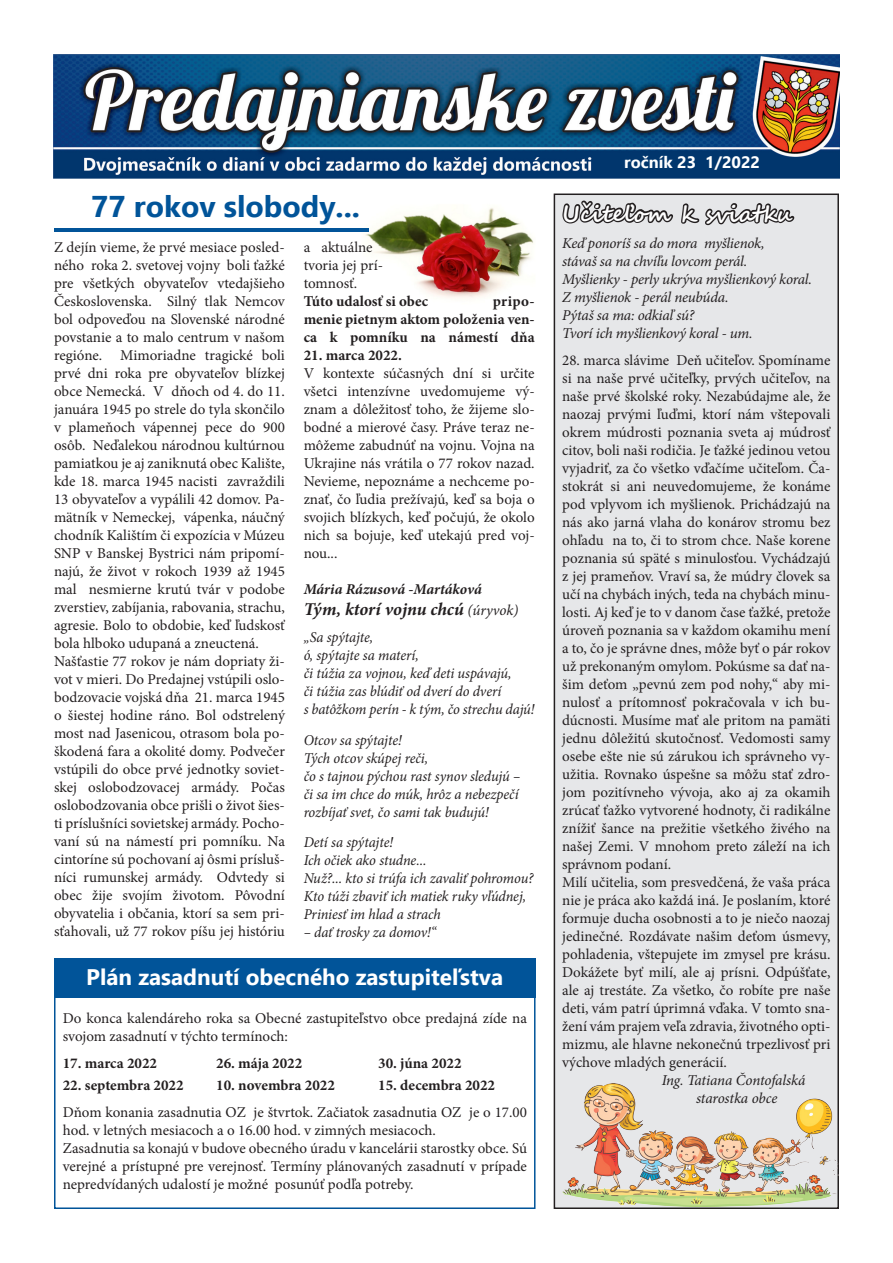
<style>
.page{position:relative;width:893px;height:1263px;background:#fff}
.page>*{position:absolute;margin:0;border:0;box-sizing:border-box;transform-origin:0 0}
.Heading_1{font:700 30px "Ebrima";color:#015499}
.Heading_1-2{font:700 22.5px "Ebrima";color:#fff}
.Normálny{font:700 22.5px "Segoe Script";color:#fff}
.Normálny-2{font:italic 700 18px "Minion Pro";letter-spacing:-.005em;color:#231f20}
.Heading_1-3{font:700 16.5px "Ebrima";color:#fff}
.Normálny-3{font:15px/18px "Minion Pro";color:#231f20;text-align:justify}
.Normálny-4{font:italic 15px "Minion Pro";letter-spacing:-.01em;color:#231f20;scale:.96 1}
.Normálny-5{font:italic 15px "Minion Pro";letter-spacing:-.01em;color:#231f20}
.Normálny-6{font:700 15px/18px "Minion Pro";color:#231f20;text-align:justify}
.Normálny-7{font:italic 700 15px "Minion Pro";color:#231f20}
.s1{font-weight:400;font-size:15px}
</style>
<div class="page">
<img style="left:365px;top:207px;width:169px;height:92px">
<div style="left:554px;top:194px;width:284px;height:1014px;background:#e6e7e9"></div>
<div style="left:554px;top:194px;width:285px;height:1015px;border:2px solid #231f20"></div>
<img style="left:53px;top:54px;width:787px;height:124px">
<hr style="left:55px;top:228px;width:314px;height:4px;background:#015499">
<div style="left:54px;top:958px;width:481px;height:251px;border:2px solid #015499"></div>
<svg style="left:561px;top:177px;width:236px;height:49px"></svg>
<div style="left:54px;top:958px;width:481px;height:39px;background:#015499"></div>
<img style="left:562px;top:1083px;width:277px;height:123px">
<p class="Heading_1" style="left:91px;top:184px;width:270px">77 rokov slobody...</p>
<p class="Normálny-3" style="left:54px;top:238px;width:232px">Z dejín vieme, že prvé mesiace posled&shy;ného roka 2. svetovej vojny boli ťažké pre všetkých obyvateľov vtedajšieho Československa. Silný tlak Nemcov bol odpoveďou na Slovenské národné povstanie a to malo centrum v našom regióne. Mimoriadne tragické boli prvé dni roka pre obyvateľov blízkej obce Nemecká. V dňoch od 4. do 11. januára 1945 po strele do tyla skončilo v plameňoch vápennej pece do 900 osôb. Neďalekou národnou kultúrnou pamiatkou je aj zaniknutá obec Kalište, kde 18. marca 1945 nacisti zavraždili 13 obyvateľov a vypálili 42 domov. Pa&shy;mätník v Nemeckej, vápenka, náučný chodník Kalištím či expozícia v Múzeu SNP v Banskej Bystrici nám pripomí&shy;najú, že život v rokoch 1939 až 1945 mal nesmierne krutú tvár v podobe zverstiev, zabíjania, rabovania, strachu, agresie. Bolo to obdobie, keď ľudskosť bola hlboko udupaná a zneuctená.</p>
<p class="Normálny-3" style="left:54px;top:652px;width:232px">Našťastie 77 rokov je nám dopriaty ži&shy;vot v mieri. Do Predajnej vstúpili oslo&shy;bodzovacie vojská dňa 21. marca 1945 o šiestej hodine ráno. Bol odstrelený most nad Jasenicou, otrasom bola po&shy;škodená fara a okolité domy. Podvečer vstúpili do obce prvé jednotky soviet&shy;skej oslobodzovacej armády. Počas oslobodzovania obce prišli o život šies&shy;ti príslušníci sovietskej armády. Pocho&shy;vaní sú na námestí pri pomníku. Na cintoríne sú pochovaní aj ôsmi prísluš&shy;níci rumunskej armády. Odvtedy si obec žije svojím životom. Pôvodní obyvatelia i občania, ktorí sa sem pri&shy;sťahovali, už 77 rokov píšu jej históriu</p>
<p class="Normálny-3" style="left:304px;top:238px;width:81px;text-align:left">a aktuálne tvoria jej prí&shy;tomnosť.</p>
<p class="Normálny-6" style="left:304px;top:292px;width:126px">Túto udalosť si obec</p>
<p class="Normálny-6" style="left:304px;top:292px;width:232px;text-indent:189px">pripo&shy;menie pietnym aktom položenia ven&shy;ca k pomníku na námestí dňa</p>
<p class="Normálny-6" style="left:304px;top:346px;width:100px">21. marca 2022.</p>
<p class="Normálny-3" style="left:304px;top:364px;width:233px">V kontexte súčasných dní si určite všetci intenzívne uvedomujeme vý&shy;znam a dôležitosť toho, že žijeme slo&shy;bodné a mierové časy. Práve teraz ne&shy;môžeme zabudnúť na vojnu. Vojna na Ukrajine nás vrátila o 77 rokov nazad.<br>Nevieme, nepoznáme a nechceme po&shy;znať, čo ľudia prežívajú, keď sa boja o svojich blízkych, keď počujú, že okolo nich sa bojuje, keď utekajú pred voj&shy;nou...</p>
<p class="Normálny-7" style="left:304px;top:578px;width:180px">Mária Rázusová -Martáková</p>
<p class="Normálny-2" style="left:304px;top:597px;width:216px">Tým, ktorí vojnu chcú <span class="s1">(úryvok)</span></p>
<p class="Normálny-4" style="left:304px;top:627px;width:74px">„Sa spýtajte,</p>
<p class="Normálny-4" style="left:304px;top:645px;width:122px">ó, spýtajte sa materí,</p>
<p class="Normálny-4" style="left:304px;top:663px;width:218px">či túžia za vojnou, keď deti uspávajú,</p>
<p class="Normálny-4" style="left:304px;top:681px;width:208px">či túžia zas blúdiť od dverí do dverí</p>
<p class="Normálny-4" style="left:304px;top:699px;width:242px">s batôžkom perín - k tým, čo strechu dajú!</p>
<p class="Normálny-4" style="left:304px;top:729px;width:104px">Otcov sa spýtajte!</p>
<p class="Normálny-4" style="left:304px;top:747px;width:131px">Tých otcov skúpej reči,</p>
<p class="Normálny-4" style="left:304px;top:765px;width:227px">čo s tajnou pýchou rast synov sledujú –</p>
<p class="Normálny-4" style="left:304px;top:783px;width:225px">či sa im chce do múk, hrôz a nebezpečí</p>
<p class="Normálny-4" style="left:304px;top:801px;width:194px">rozbíjať svet, čo sami tak budujú!</p>
<p class="Normálny-4" style="left:304px;top:832px;width:95px">Detí sa spýtajte!</p>
<p class="Normálny-4" style="left:304px;top:850px;width:130px">Ich očiek ako studne...</p>
<p class="Normálny-4" style="left:304px;top:868px;width:241px">Nuž?... kto si trúfa ich zavaliť pohromou?</p>
<p class="Normálny-4" style="left:304px;top:886px;width:233px">Kto túži zbaviť ich matiek ruky vľúdnej,</p>
<p class="Normálny-4" style="left:304px;top:904px;width:144px">Priniesť im hlad a strach</p>
<p class="Normálny-4" style="left:304px;top:922px;width:140px">– dať trosky za domov!“</p>
<p class="Heading_1-2" style="left:86px;top:960px;width:419px">Plán zasadnutí obecného zastupiteľstva</p>
<p class="Normálny-3" style="left:63px;top:1009px;width:466px">Do konca kalendáreho roka sa Obecné zastupiteľstvo obce predajná zíde na svojom zasadnutí v týchto termínoch:</p>
<p class="Normálny-6" style="left:63px;top:1054px;width:96px">17. marca 2022</p>
<p class="Normálny-6" style="left:216px;top:1054px;width:88px">26. mája 2022</p>
<p class="Normálny-6" style="left:378px;top:1054px;width:85px">30. júna 2022</p>
<p class="Normálny-6" style="left:63px;top:1076px;width:122px">22. septembra 2022</p>
<p class="Normálny-6" style="left:216px;top:1076px;width:120px">10. novembra 2022</p>
<p class="Normálny-6" style="left:378px;top:1076px;width:118px">15. decembra 2022</p>
<p class="Normálny-3" style="left:63px;top:1103px;width:466px">Dňom konania zasadnutia OZ je štvrtok. Začiatok zasadnutia OZ je o 17.00 hod. v letných mesiacoch a o 16.00 hod. v zimných mesiacoch.</p>
<p class="Normálny-3" style="left:63px;top:1139px;width:466px">Zasadnutia sa konajú v budove obecného úradu v kancelárii starostky obce. Sú verejné a prístupné pre verejnosť. Termíny plánovaných zasadnutí v prípade nepredvídaných udalostí je možné posunúť podľa potreby.</p>
<p class="Heading_1-3" style="left:624px;top:150px;width:137px">ročník 23 1/2022</p>
<p class="Normálny" style="left:562px;top:196px;width:232px">Učiteľom k sviatku</p>
<p class="Normálny-5" style="left:562px;top:233px;width:204px">Keď ponoríš sa do mora myšlienok,</p>
<p class="Normálny-5" style="left:562px;top:251px;width:187px">stávaš sa na chvíľu lovcom perál.</p>
<p class="Normálny-5" style="left:562px;top:269px;width:251px">Myšlienky - perly ukrýva myšlienkový koral.</p>
<p class="Normálny-5" style="left:562px;top:287px;width:168px">Z myšlienok - perál neubúda.</p>
<p class="Normálny-5" style="left:562px;top:305px;width:134px">Pýtaš sa ma: odkiaľ sú?</p>
<p class="Normálny-5" style="left:562px;top:323px;width:192px">Tvorí ich myšlienkový koral - um.</p>
<p class="Normálny-3" style="left:562px;top:351px;width:270px">28. marca slávime Deň učiteľov. Spomíname si na naše prvé učiteľky, prvých učiteľov, na naše prvé školské roky. Nezabúdajme ale, že naozaj prvými ľuďmi, ktorí nám vštepovali okrem múdrosti poznania sveta aj múdrosť citov, boli naši rodičia. Je ťažké jedinou vetou vyjadriť, za čo všetko vďačíme učiteľom. Ča&shy;stokrát si ani neuvedomujeme, že konáme pod vplyvom ich myšlienok. Prichádzajú na nás ako jarná vlaha do konárov stromu bez ohľadu na to, či to strom chce. Naše korene poznania sú späté s minulosťou. Vychádzajú z jej prameňov. Vraví sa, že múdry človek sa učí na chybách iných, teda na chybách minu&shy;losti. Aj keď je to v danom čase ťažké, pretože úroveň poznania sa v každom okamihu mení a to, čo je správne dnes, môže byť o pár rokov už prekonaným omylom. Pokúsme sa dať na&shy;šim deťom „pevnú zem pod nohy,“ aby mi&shy;nulosť a prítomnosť pokračovala v ich bu&shy;dúcnosti. Musíme mať ale pritom na pamäti jednu dôležitú skutočnosť. Vedomosti samy osebe ešte nie sú zárukou ich správneho vy&shy;užitia. Rovnako úspešne sa môžu stať zdro&shy;jom pozitívneho vývoja, ako aj za okamih zrúcať ťažko vytvorené hodnoty, či radikálne znížiť šance na prežitie všetkého živého na našej Zemi. V mnohom preto záleží na ich správnom podaní.</p>
<p class="Normálny-3" style="left:562px;top:873px;width:270px">Milí učitelia, som presvedčená, že vaša práca nie je práca ako každá iná. Je poslaním, ktoré formuje ducha osobnosti a to je niečo naozaj jedinečné. Rozdávate našim deťom úsmevy, pohladenia, vštepujete im zmysel pre krásu.<br>Dokážete byť milí, ale aj prísni. Odpúšťate, ale aj trestáte. Za všetko, čo robíte pre naše deti, vám patrí úprimná vďaka. V tomto sna&shy;žení vám prajem veľa zdravia, životného opti&shy;mizmu, ale hlavne nekonečnú trpezlivosť pri výchove mladých generácií.</p>
<p class="Normálny-5" style="left:662px;top:1070px;width:145px">Ing. Tatiana Čontofalská</p>
<p class="Normálny-5" style="left:696px;top:1088px;width:83px">starostka obce</p>
</div>
